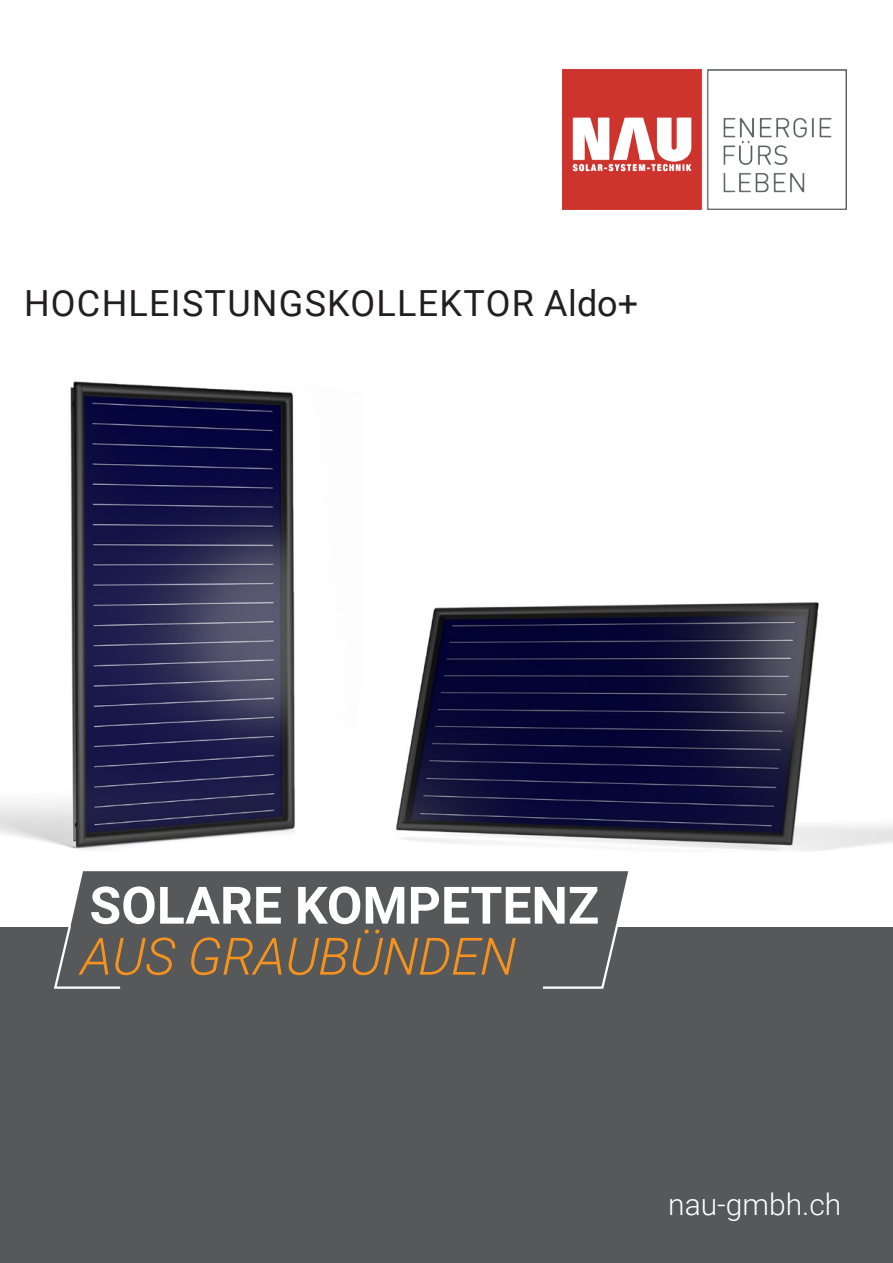
<style>
.page{position:relative;width:893px;height:1263px;background:#fff}
.page>*{position:absolute;margin:0;border:0;box-sizing:border-box;transform-origin:0 0}
.t1{font:700 51.6px "Roboto";color:#fff}
.t2{font:italic 300 51.6px "Roboto";color:#f7931d}
.t3{font:36px "Roboto";letter-spacing:.035em;color:#231f20}
.t4{font:300 30px "Roboto";color:#fff}
</style>
<div class="page">
<div style="left:0;top:927px;width:893px;height:336px;background:#57585a"></div>
<img style="left:0;top:381px;width:295px;height:469px">
<img style="left:396px;top:602px;width:497px;height:249px">
<div style="left:71px;top:871px;width:557px;height:56px;background:#57585a"></div>
<svg style="left:54px;top:923px;width:68px;height:66px"></svg>
<svg style="left:541px;top:923px;width:79px;height:66px"></svg>
<img style="left:562px;top:69px;width:285px;height:140px">
<p class="t3" style="left:24px;top:278px;width:616px">HOCHLEISTUNGSKOLLEKTOR Aldo+</p>
<p class="t1" style="left:89px;top:869px;width:511px">SOLARE KOMPETENZ</p>
<p class="t2" style="left:80px;top:920px;width:439px">AUS GRAUBÜNDEN</p>
<p class="t4" style="left:668px;top:1183px;width:175px">nau-gmbh.ch</p>
</div>
